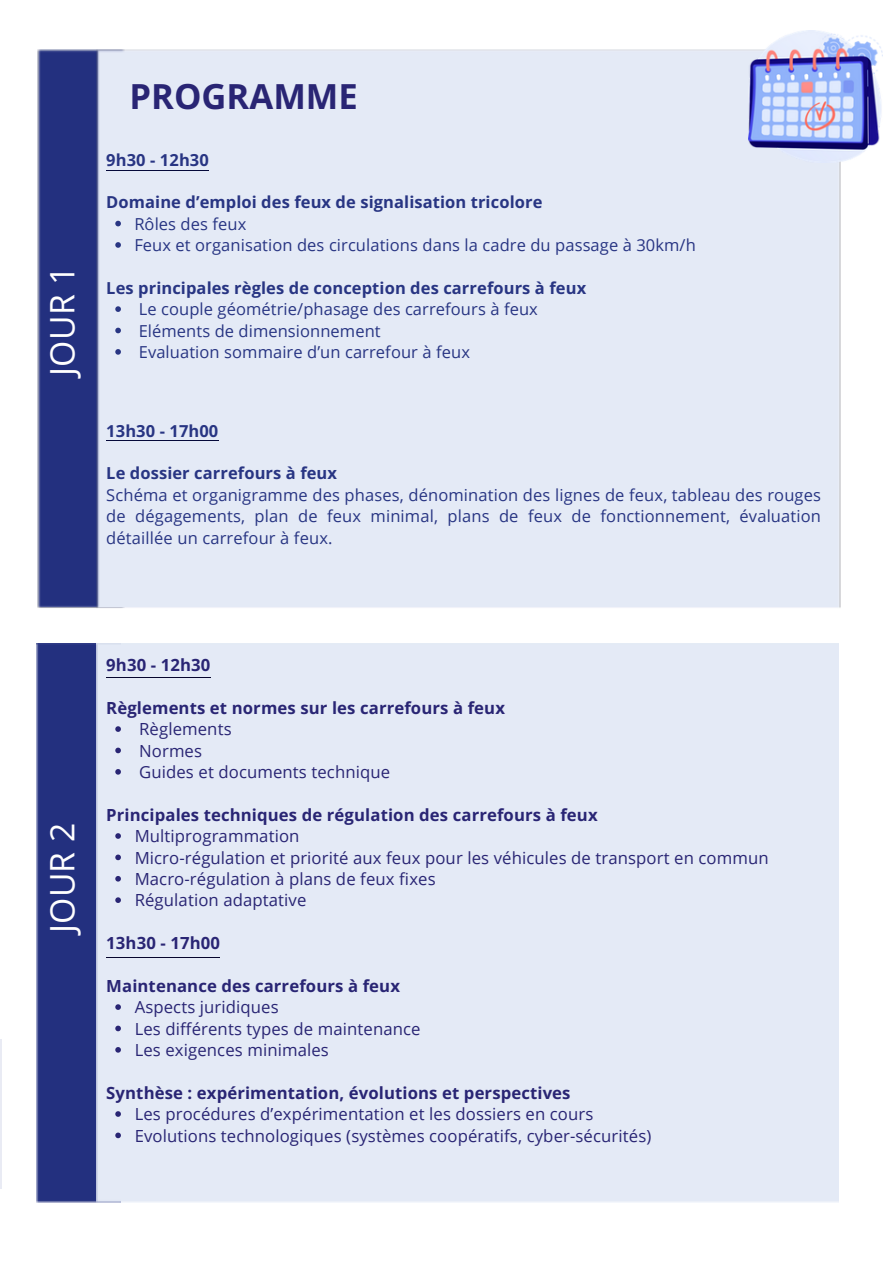
<style>
.page{position:relative;width:894px;height:1264px;background:#fff}
.page>*{position:absolute;margin:0;border:0;box-sizing:border-box;transform-origin:0 0}
.t1{font:700 34.5px "Open Sans";color:#292574}
.t2{font:33.75px "Open Sans";letter-spacing:.01em;color:#fff}
.t3{font:16.65px "Open Sans";letter-spacing:.005em;color:#292574}
.t4{font:700 16.65px "Open Sans";letter-spacing:.005em;color:#292574}
.t5{font:16.5px/21.3px "Open Sans";letter-spacing:.005em;color:#283583;text-align:justify}
.t6{font:700 16.5px "Open Sans";letter-spacing:.005em;color:#283583}
</style>
<div class="page">
<img style="left:0;top:1039px;width:1px;height:149px">
<div style="left:36px;top:644px;width:60px;height:558px;background:#23307f"></div>
<img style="left:37px;top:50px;width:59px;height:558px">
<div style="left:96px;top:50px;width:744px;height:558px;background:#e4eaf6"></div>
<img style="left:748px;top:30px;width:133px;height:133px">
<div style="left:96px;top:644px;width:741px;height:558px;background:#e4eaf6"></div>
<hr style="left:106px;top:956px;width:114px;height:1px;background:#06052d">
<hr style="left:106px;top:440px;width:113px;height:1px;background:#05093a">
<hr style="left:106px;top:677px;width:105px;height:1px;background:#06052d">
<hr style="left:106px;top:170px;width:103px;height:1px;background:#05093a">
<svg style="left:115px;top:726px;width:6px;height:6px"></svg>
<svg style="left:115px;top:747px;width:6px;height:6px"></svg>
<svg style="left:115px;top:769px;width:6px;height:5px"></svg>
<svg style="left:115px;top:833px;width:6px;height:5px"></svg>
<svg style="left:115px;top:854px;width:6px;height:6px"></svg>
<svg style="left:115px;top:876px;width:6px;height:5px"></svg>
<svg style="left:115px;top:897px;width:6px;height:6px"></svg>
<svg style="left:115px;top:1004px;width:6px;height:5px"></svg>
<svg style="left:115px;top:1025px;width:6px;height:6px"></svg>
<svg style="left:115px;top:1047px;width:6px;height:5px"></svg>
<svg style="left:115px;top:1111px;width:6px;height:5px"></svg>
<svg style="left:115px;top:1132px;width:6px;height:6px"></svg>
<svg style="left:115px;top:221px;width:6px;height:5px"></svg>
<svg style="left:115px;top:242px;width:6px;height:6px"></svg>
<svg style="left:115px;top:306px;width:6px;height:6px"></svg>
<svg style="left:115px;top:328px;width:6px;height:5px"></svg>
<svg style="left:115px;top:349px;width:6px;height:6px"></svg>
<p class="t2" style="left:38px;top:376px;width:111px;rotate:-90deg">JOUR 1</p>
<p class="t1" style="left:129px;top:72px;width:230px">PROGRAMME</p>
<p class="t6" style="left:106px;top:148px;width:104px">9h30 - 12h30</p>
<p class="t6" style="left:106px;top:191px;width:437px">Domaine d’emploi des feux de signalisation tricolore</p>
<p class="t5" style="left:134px;top:213px;width:113px">Rôles des feux</p>
<p class="t5" style="left:134px;top:234px;width:563px">Feux et organisation des circulations dans la cadre du passage à 30km/h</p>
<p class="t6" style="left:106px;top:276px;width:481px">Les principales règles de conception des carrefours à feux</p>
<p class="t5" style="left:139px;top:298px;width:400px">Le couple géométrie/phasage des carrefours à feux</p>
<p class="t5" style="left:139px;top:319px;width:243px">Eléments de dimensionnement</p>
<p class="t5" style="left:139px;top:341px;width:333px">Evaluation sommaire d’un carrefour à feux</p>
<p class="t6" style="left:106px;top:419px;width:114px">13h30 - 17h00</p>
<p class="t6" style="left:106px;top:462px;width:232px">Le dossier carrefours à feux</p>
<p class="t5" style="left:106px;top:484px;width:716px">Schéma et organigramme des phases, dénomination des lignes de feux, tableau des rouges de dégagements, plan de feux minimal, plans de feux de fonctionnement, évaluation détaillée un carrefour à feux.</p>
<p class="t2" style="left:38px;top:933px;width:111px;rotate:-90deg">JOUR 2</p>
<p class="t4" style="left:106px;top:653px;width:106px">9h30 - 12h30</p>
<p class="t4" style="left:106px;top:696px;width:400px">Règlements et normes sur les carrefours à feux</p>
<p class="t3" style="left:139px;top:717px;width:94px">Règlements</p>
<p class="t3" style="left:139px;top:738px;width:64px">Normes</p>
<p class="t3" style="left:139px;top:760px;width:252px">Guides et documents technique</p>
<p class="t4" style="left:106px;top:803px;width:493px">Principales techniques de régulation des carrefours à feux</p>
<p class="t3" style="left:135px;top:824px;width:166px">Multiprogrammation</p>
<p class="t3" style="left:135px;top:845px;width:635px">Micro-régulation et priorité aux feux pour les véhicules de transport en commun</p>
<p class="t3" style="left:135px;top:867px;width:302px">Macro-régulation à plans de feux fixes</p>
<p class="t3" style="left:135px;top:888px;width:173px">Régulation adaptative</p>
<p class="t4" style="left:106px;top:931px;width:115px">13h30 - 17h00</p>
<p class="t4" style="left:106px;top:974px;width:295px">Maintenance des carrefours à feux</p>
<p class="t3" style="left:135px;top:995px;width:145px">Aspects juridiques</p>
<p class="t3" style="left:135px;top:1016px;width:287px">Les différents types de maintenance</p>
<p class="t3" style="left:135px;top:1038px;width:196px">Les exigences minimales</p>
<p class="t4" style="left:106px;top:1080px;width:465px">Synthèse : expérimentation, évolutions et perspectives</p>
<p class="t3" style="left:135px;top:1102px;width:460px">Les procédures d’expérimentation et les dossiers en cours</p>
<p class="t3" style="left:135px;top:1123px;width:518px">Evolutions technologiques (systèmes coopératifs, cyber-sécurités)</p>
</div>
